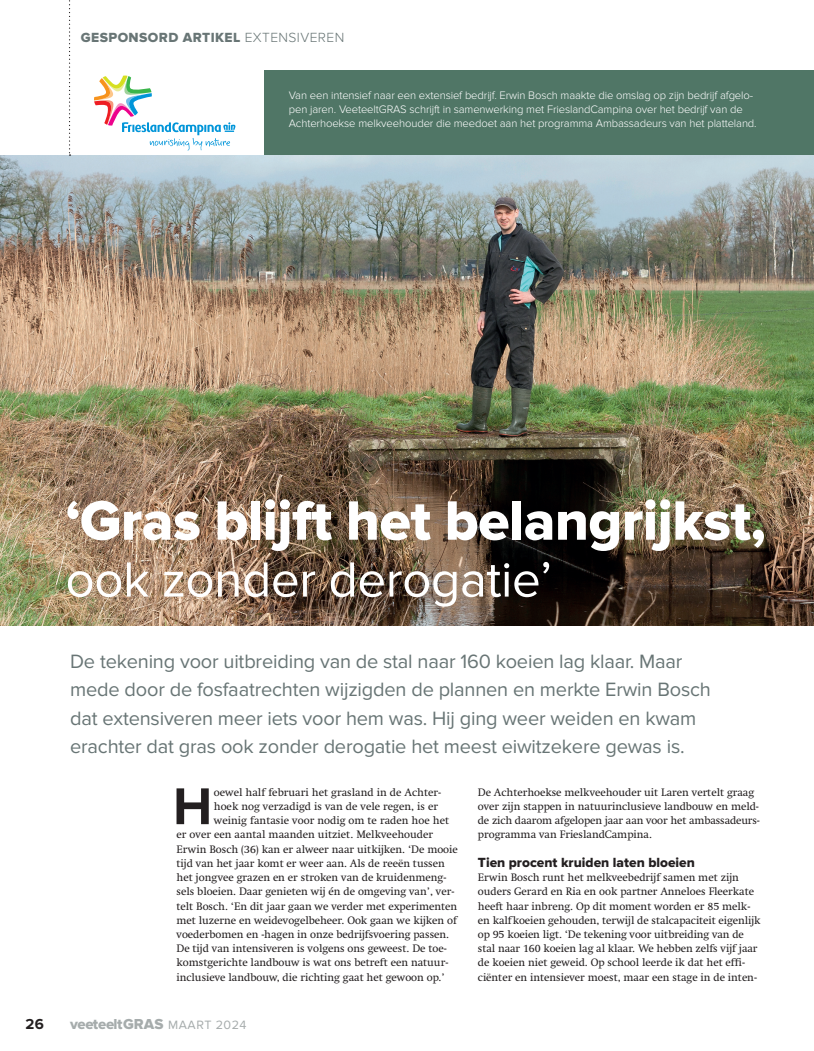
<style>
.page{position:relative;width:814px;height:1051px;background:#fff}
.page>*{position:absolute;margin:0;border:0;box-sizing:border-box;transform-origin:0 0}
.t1{font:57.5px "Proxima Nova Extrabld";letter-spacing:-.01em;color:#fff}
.t2{font:700 53.62px "Proxima Nova";color:#231f20}
.t3{font:51.25px "Proxima Nova";letter-spacing:-.01em;color:#fff}
.t4{font:20px/28.5px "Proxima Nova";letter-spacing:-.01em;color:#687575}
.t5{font:15px "Proxima Nova Extrabld";letter-spacing:-.02em;color:#a6acac}
.t6{font:700 15px "Proxima Nova";color:#231f20}
.t7{font:13.75px "Proxima Nova Extrabld";color:#231f20}
.t8{font:13.75px "Proxima Nova Extrabld";letter-spacing:.03em;color:#687575}
.t9{font:300 11.25px/14.2px "Proxima Nova";letter-spacing:-.01em;color:#fff}
.t10{font:11px/14.2px "Swift LT Pro";letter-spacing:-.005em;color:#231f20}
.s1{font-family:"Proxima Nova";font-weight:300}
.s2{font-family:"Proxima Nova";font-size:12.5px}
</style>
<div class="page">
<div style="left:264px;top:70px;width:549px;height:86px;background:#507666"></div>
<img style="left:0;top:156px;width:813px;height:469px">
<svg style="left:94px;top:75px;width:141px;height:75px"></svg>
<svg style="left:69px;top:0;width:2px;height:156px"></svg>
<p class="t8" style="left:81px;top:29px;width:265px">GESPONSORD ARTIKEL <span class="s1">EXTENSIVEREN</span></p>
<p class="t9" style="left:289px;top:88px;width:469px">Van een intensief naar een extensief bedrijf. Erwin Bosch maakte die omslag op zijn bedrijf afgelo&shy;pen jaren. VeeteeltGRAS schrijft in samenwerking met FrieslandCampina over het bedrijf van de<br>Achterhoekse melkveehouder die meedoet aan het programma Ambassadeurs van het platteland.</p>
<h1 class="t1" style="left:65px;top:487px;width:702px">‘Gr as blijft het belangrijkst,</h1>
<h3 class="t3" style="left:65px;top:550px;width:488px">ook zonder derogatie’</h3>
<p class="t4" style="left:70px;top:647px;width:642px">De tekening voor uitbreiding van de stal naar 160 koeien lag klaar. Maar mede door de fosfaatrechten wijzigden de plannen en merkte Erwin Bosch dat extensiveren meer iets voor hem was. Hij ging weer weiden en kwam erachter dat gras ook zonder derogatie het meest eiwitzekere gewas is.</p>
<h2 class="t2" style="left:173px;top:775px;width:41px">H</h2>
<p class="t10" style="left:214px;top:785px;width:229px">oewel half februari het grasland in de Achter-</p>
<p class="t10" style="left:214px;top:799px;width:226px">hoek nog verzadigd is van de vele regen, is er</p>
<p class="t10" style="left:214px;top:813px;width:237px">weinig fantasie voor nodig om te raden hoe het</p>
<p class="t10" style="left:176px;top:827px;width:258px">er over een aantal maanden uitziet. Melkveehouder</p>
<p class="t10" style="left:176px;top:842px;width:283px">Erw in Bosch (36) kan er alweer naar uitkĳken. ‘De mooie</p>
<p class="t10" style="left:176px;top:856px;width:270px">tĳd van het jaar komt er weer aan. Als de reeën tussen</p>
<p class="t10" style="left:176px;top:870px;width:271px">het jongvee grazen en er stroken van de kruidenmeng-</p>
<p class="t10" style="left:176px;top:884px;width:279px">sels bloeien. Daar genieten wĳ én de omgeving van’, ver-</p>
<p class="t10" style="left:176px;top:899px;width:282px">telt Bosch. ‘En dit jaar gaan we verder met experimenten</p>
<p class="t10" style="left:176px;top:913px;width:282px">met luzerne en weidevogelbeheer. Ook gaan we kĳken of</p>
<p class="t10" style="left:176px;top:927px;width:274px">voederbomen en -hagen in onze bedrĳfsvoering passen.</p>
<p class="t10" style="left:176px;top:941px;width:272px">De tĳd van intensiveren is volgens ons geweest. De toe-</p>
<p class="t10" style="left:176px;top:955px;width:273px">komstgerichte landbouw is wat ons betreft een natuur-</p>
<p class="t10" style="left:176px;top:970px;width:270px">inclusieve landbouw, die richting gaat het gewoon op.’</p>
<h3 class="t6" style="left:25px;top:1015px;width:20px">26</h3>
<h3 class="t5" style="left:70px;top:1015px;width:178px">veeteeltGRAS <span class="s2">MAART 2024</span></h3>
<p class="t10" style="left:478px;top:785px;width:283px">De Achterhoekse melkveehouder uit Laren vertelt graag over zĳn stappen in natuurinclusieve landbouw en meld&shy;de zich daarom afgelopen jaar aan voor het ambassadeurs&shy;programma van FrieslandCampina.</p>
<p class="t7" style="left:478px;top:854px;width:218px">Tien procent kruiden laten bloeien</p>
<p class="t10" style="left:478px;top:870px;width:284px">Erwin Bosch runt het melkveebedrĳf samen met zĳn ouders Gerard en Ria en ook partner Anneloes Fleerkate heeft haar inbreng. Op dit moment worden er 85 melk&shy;en kalfkoeien gehouden, terwĳl de stalcapaciteit eigenlĳk op 95 koeien ligt. ‘De tekening voor uitbreiding van de stal naar 160 koeien lag al klaar. We hebben zelfs vĳf jaar de koeien niet geweid. Op school leerde ik dat het effi&shy;ciënter en intensiever moest, maar een stage in de inten-</p>
</div>
